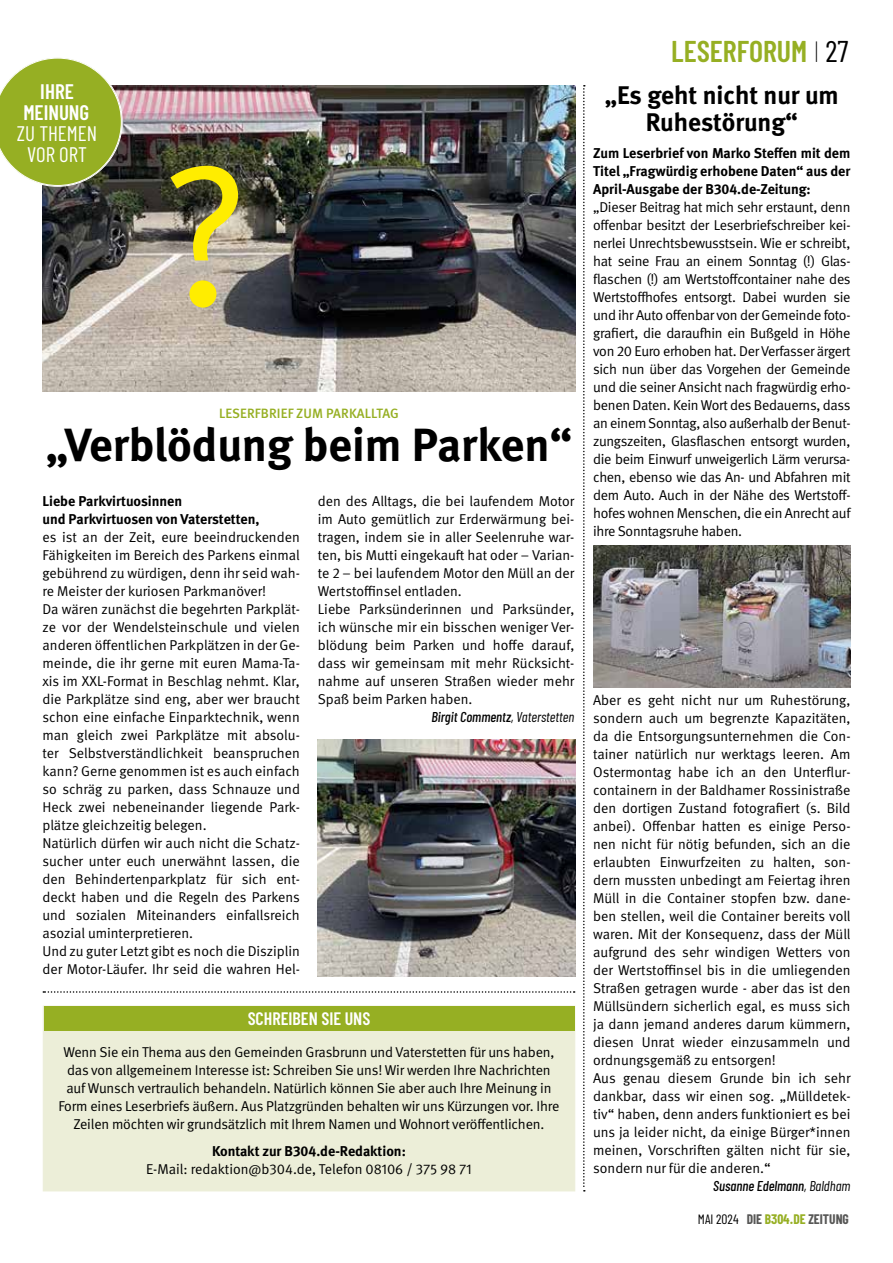
<style>
.page{position:relative;width:893px;height:1263px;background:#fff}
.page>*{position:absolute;margin:0;border:0;box-sizing:border-box;transform-origin:0 0}
.t1{font:200.1px "DGUV Meta";color:#ffed00}
.t2{font:700 46.5px "DGUV Meta";color:#000}
.t3{font:600 30px "Barlow Condensed";color:#96af23}
.t4{font:700 25.5px/27px "DGUV Meta";letter-spacing:-.005em;color:#000;text-align:center}
.t5{font:21px/21px "Barlow Condensed";color:#fff;text-align:center}
.t6{font:600 21px/21px "Barlow Condensed";color:#fff;text-align:center}
.t7{font:600 18px "Barlow Condensed";color:#fff}
.t8{font:14.25px/18px "DGUV Meta";color:#000}
.t9{font:700 14.25px/18px "DGUV Meta";color:#000}
.t10{font:italic 500 14.25px "Barlow Condensed";color:#000}
.t11{font:700 13.5px "Barlow Condensed";color:#575756}
.t12{font:500 13.5px "DGUV Meta";letter-spacing:.01em;color:#96af23}
.s1{font-weight:400}
.s2{font-weight:100;color:#000}
.s3{font-weight:400;color:#000}
.s4{color:#96af23}
</style>
<div class="page">
<div style="left:43px;top:1006px;width:532px;height:185px;background:#eceed8;border:1px solid #eceed8"></div>
<div style="left:44px;top:1007px;width:530px;height:24px;background:#96af23"></div>
<svg style="left:43px;top:991px;width:532px;height:2px"></svg>
<img style="left:43px;top:85px;width:532px;height:307px">
<svg style="left:0;top:57px;width:122px;height:130px;background:#a0b446"></svg>
<svg style="left:583px;top:85px;width:2px;height:1106px"></svg>
<img style="left:318px;top:740px;width:257px;height:237px">
<img style="left:593px;top:545px;width:257px;height:142px">
<h3 class="t6" style="left:23px;top:81px;width:67px">IHRE<br>MEINUNG</h3>
<h3 class="t5" style="left:17px;top:122px;width:82px">ZU THEMEN<br>VOR ORT</h3>
<h1 class="t1" style="left:162px;top:120px;width:87px">?</h1>
<p class="t12" style="left:219px;top:405px;width:181px">LESERFBRIEF ZUM PARKALLTAG</p>
<h2 class="t2" style="left:46px;top:417px;width:528px">„Verblödung beim Parken“</h2>
<p class="t9" style="left:43px;top:492px;width:219px">Liebe Parkvirtuosinnen<br>und Parkvirtuosen von Vaterstetten,</p>
<p class="t8" style="left:43px;top:528px;width:259px">es ist an der Zeit, eure beeindruckenden Fähigkeiten im Bereich des Parkens einmal gebührend zu würdigen, denn ihr seid wah&shy;re Meister der kuriosen Parkmanöver!<br>Da wären zunächst die begehrten Parkplät&shy;ze vor der Wendelsteinschule und vielen anderen öffentlichen Parkplätzen in der Ge&shy;meinde, die ihr gerne mit euren Mama-Ta&shy;xis im XXL-Format in Beschlag nehmt. Klar, die Parkplätze sind eng, aber wer braucht schon eine einfache Einparktechnik, wenn man gleich zwei Parkplätze mit absolu&shy;ter Selbstverständlichkeit beanspruchen kann? Gerne genommen ist es auch einfach so schräg zu parken, dass Schnauze und Heck zwei nebeneinander liegende Park&shy;plätze gleichzeitig belegen.<br>Natürlich dürfen wir auch nicht die Schatz&shy;sucher unter euch unerwähnt lassen, die den Behindertenparkplatz für sich ent&shy;deckt haben und die Regeln des Parkens und sozialen Miteinanders einfallsreich asozial uminterpretieren.<br>Und zu guter Letzt gibt es noch die Disziplin der Motor-Läufer. Ihr seid die wahren Hel-</p>
<p class="t8" style="left:318px;top:492px;width:258px">den des Alltags, die bei laufendem Motor im Auto gemütlich zur Erderwärmung bei&shy;tragen, indem sie in aller Seelenruhe war&shy;ten, bis Mutti eingekauft hat oder – Varian&shy;te 2 – bei laufendem Motor den Müll an der Wertstoffinsel entladen.<br>Liebe Parksünderinnen und Parksünder, ich wünsche mir ein bisschen weniger Ver&shy;blödung beim Parken und hoffe darauf, dass wir gemeinsam mit mehr Rücksicht&shy;nahme auf unseren Straßen wieder mehr Spaß beim Parken haben.</p>
<p class="t10" style="left:431px;top:706px;width:144px">Birgit Commentz<span class="s1">, Vaterstetten</span></p>
<p class="t7" style="left:248px;top:1007px;width:124px">SCHREIBEN SIE UNS</p>
<p class="t8" style="left:58px;top:1044px;width:503px;text-align:center">Wenn Sie ein Thema aus den Gemeinden Grasbrunn und Vaterstetten für uns haben, das von allgemeinem Interesse ist: Schreiben Sie uns! Wir werden Ihre Nachrichten auf Wunsch vertraulich behandeln. Natürlich können Sie aber auch Ihre Meinung in Form eines Leserbriefs äußern. Aus Platzgründen behalten wir uns Kürzungen vor. Ihre Zeilen möchten wir grundsätzlich mit Ihrem Namen und Wohnort veröffentlichen.</p>
<p class="t9" style="left:212px;top:1142px;width:195px">Kontakt zur B304.de-Redaktion:</p>
<p class="t8" style="left:146px;top:1160px;width:327px">E-Mail: redaktion@b304.de, Telefon 08106 / 375 98 71</p>
<h3 class="t3" style="left:671px;top:33px;width:179px">LESERFORUM <span class="s2">I</span> <span class="s3">27</span></h3>
<h3 class="t4" style="left:605px;top:83px;width:236px">„Es geht nicht nur um<br>Ruhestörung“</h3>
<p class="t9" style="left:593px;top:144px;width:259px;text-align:justify">Zum Leserbrief von Marko Steffen mit dem Titel „Fragwürdig erhobene Daten“ aus der April-Ausgabe der B304.de-Zeitung:</p>
<p class="t8" style="left:593px;top:198px;width:259px;text-align:justify">„Dieser Beitrag hat mich sehr erstaunt, denn offenbar besitzt der Leserbriefschreiber kei&shy;nerlei Unrechtsbewusstsein. Wie er schreibt, hat seine Frau an einem Sonntag (!) Glas&shy;flaschen (!) am Wertstoffcontainer nahe des Wertstoffhofes entsorgt. Dabei wurden sie und ihr Auto offenbar von der Gemeinde foto&shy;grafiert, die daraufhin ein Bußgeld in Höhe von 20 Euro erhoben hat. Der Verfasser ärgert sich nun über das Vorgehen der Gemeinde und die seiner Ansicht nach fragwürdig erho&shy;benen Daten. Kein Wort des Bedauerns, dass an einem Sonntag, also außerhalb der Benut&shy;zungszeiten, Glasflaschen entsorgt wurden, die beim Einwurf unweigerlich Lärm verursa&shy;chen, ebenso wie das An- und Abfahren mit dem Auto. Auch in der Nähe des Wertstoff&shy;hofes wohnen Menschen, die ein Anrecht auf ihre Sonntagsruhe haben.</p>
<p class="t8" style="left:593px;top:692px;width:259px">Aber es geht nicht nur um Ruhestörung, sondern auch um begrenzte Kapazitäten, da die Entsorgungsunternehmen die Con&shy;tainer natürlich nur werktags leeren. Am Ostermontag habe ich an den Unterflur&shy;containern in der Baldhamer Rossinistraße den dortigen Zustand fotografiert (s. Bild anbei). Offenbar hatten es einige Perso&shy;nen nicht für nötig befunden, sich an die erlaubten Einwurfzeiten zu halten, son&shy;dern mussten unbedingt am Feiertag ihren Müll in die Container stopfen bzw. dane&shy;ben stellen, weil die Container bereits voll waren. Mit der Konsequenz, dass der Müll aufgrund des sehr windigen Wetters von der Wertstoffinsel bis in die umliegenden Straßen getragen wurde - aber das ist den Müllsündern sicherlich egal, es muss sich ja dann jemand anderes darum kümmern, diesen Unrat wieder einzusammeln und ordnungsgemäß zu entsorgen!<br>Aus genau diesem Grunde bin ich sehr dankbar, dass wir einen sog. „Mülldetek&shy;tiv“ haben, denn anders funktioniert es bei uns ja leider nicht, da einige Bürger*innen meinen, Vorschriften gälten nicht für sie, sondern nur für die anderen.“</p>
<p class="t10" style="left:713px;top:1176px;width:139px">Susanne Edelmann<span class="s1">, Baldham</span></p>
<p class="t11" style="left:698px;top:1211px;width:152px"><span class="s3">MAI 2024</span> DIE <span class="s4">B304.DE</span> ZEITUNG</p>
</div>
